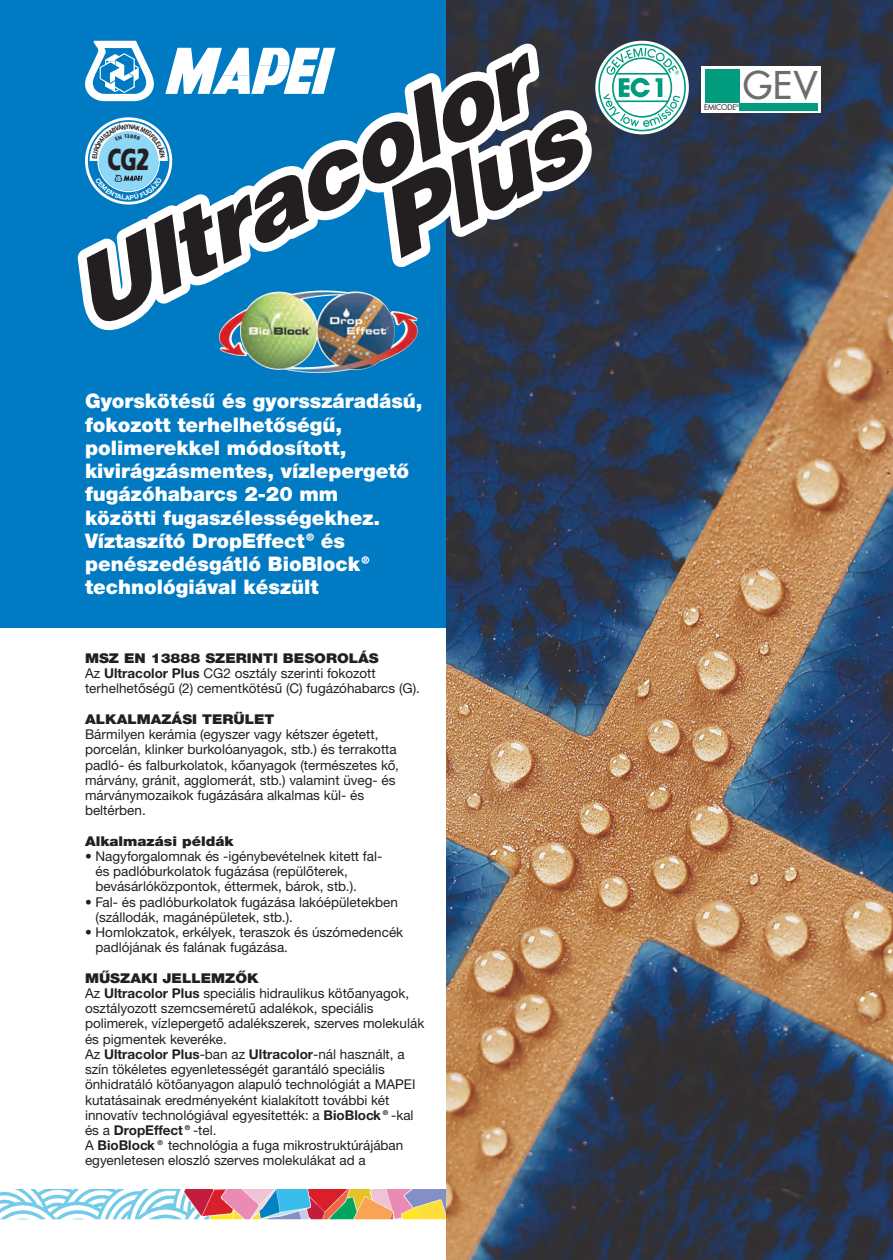
<style>
.page{position:relative;width:893px;height:1260px;background:#fff}
.page>*{position:absolute;margin:0;border:0;box-sizing:border-box;transform-origin:0 0}
.t1{font:italic 900 94.2px/75.3px "Helvetica";color:#fff;text-align:right}
.t2{font:37.2px "Futura";color:#6c6d70}
.t3{font:700 31.5px "Itc Eras";color:#231f20;scale:.66 1}
.t4{font:900 20.1px/23.2px "Helvetica Neue CE";color:#fff}
.t5{font:13.5px/15.1px "Helvetica Neue CE";color:#231f20}
.t6{font:900 13.5px "Helvetica Neue CE";color:#231f20;scale:1.1 1}
.t7{font:7.5px "Futura";letter-spacing:-.03em;color:#231f20}
.t8{font:3.6px "Futura";color:#231f20}
.s1{font-weight:900}
.s2{font-weight:700}
</style>
<div class="page">
<img style="left:0;top:1189px;width:446px;height:30px">
<div style="left:0;top:0;width:446px;height:628px;background:#007ac2"></div>
<svg style="left:85px;top:41px;width:69px;height:60px"></svg>
<svg style="left:165px;top:48px;width:170px;height:46px"></svg>
<img style="left:446px;top:0;width:447px;height:1259px">
<svg style="left:85px;top:117px;width:87px;height:87px"></svg>
<img style="left:404px;top:321px;width:14px;height:29px">
<svg style="left:595px;top:41px;width:94px;height:93px"></svg>
<svg style="left:598px;top:44px;width:88px;height:87px"></svg>
<div style="left:702px;top:66px;width:119px;height:47px;background:#fff"></div>
<div style="left:705px;top:69px;width:35px;height:34px;background:#009c7d"></div>
<div style="left:740px;top:103px;width:78px;height:7px;background:#009c7d"></div>
<svg style="left:88px;top:120px;width:81px;height:82px"></svg>
<h1 class="t1" style="left:61px;top:276px;width:521px;rotate:-27deg">Ultracolor<br>Plus</h1>
<h3 class="t3" style="left:107px;top:149px;width:66px">CG2</h3>
<p class="t4" style="left:85px;top:391px;width:339px">Gyorskötésű és gyorsszáradású, fokozott terhelhetőségű, polimerekkel módosított, kivirágzásmentes, vízlepergető fugázóhabarcs 2-20 mm<br>közötti fugaszélességekhez.<br>Víztaszító DropEffect® és penészedésgátló BioBlock® technológiával készült</p>
<p class="t5" style="left:85px;top:652px;width:336px"><span class="s1">MSZ EN 13888 SZERINTI BESOROLÁS<br></span>Az <span class="s2">Ultracolor Plus</span> CG2 osztály szerinti fokozott terhelhetőségű (2) cementkötésű (C) fugázóhabarcs (G).</p>
<p class="t6" style="left:85px;top:714px;width:174px">ALKALMAZÁSI TERÜLET</p>
<p class="t5" style="left:85px;top:728px;width:315px">Bármilyen kerámia (egyszer vagy kétszer égetett, porcelán, klinker burkolóanyagok, stb.) és terrakotta padló- és falburkolatok, kőanyagok (természetes kő, márvány, gránit, agglomerát, stb.) valamint üveg- és márványmozaikok fugázására alkalmas kül- és beltérben.</p>
<p class="t6" style="left:85px;top:836px;width:136px">Alkalmazási példák</p>
<p class="t5" style="left:96px;top:850px;width:288px;text-indent:-11px">• Nagyforgalomnak és -igénybevételnek kitett fal&shy;és padlóburkolatok fugázása (repülőterek, bevásárlóközpontok, éttermek, bárok, stb.).</p>
<p class="t5" style="left:96px;top:895px;width:304px;text-indent:-11px">• Fal- és padlóburkolatok fugázása lakóépületekben (szállodák, magánépületek, stb.).</p>
<p class="t5" style="left:96px;top:926px;width:309px;text-indent:-11px">• Homlokzatok, erkélyek, teraszok és úszómedencék padlójának és falának fugázása.</p>
<p class="t5" style="left:85px;top:971px;width:341px"><span class="s1">MŰSZAKI JELLEMZŐK<br></span>Az <span class="s2">Ultracolor Plus</span> speciális hidraulikus kötőanyagok, osztályozott szemcseméretű adalékok, speciális polimerek, vízlepergető adalékszerek, szerves molekulák és pigmentek keveréke.<br>Az <span class="s2">Ultracolor Plus</span>-ban az <span class="s2">Ultracolor</span>-nál használt, a szín tökéletes egyenletességét garantáló speciális önhidratáló kötőanyagon alapuló technológiát a MAPEI kutatásainak eredményeként kialakított további két innovatív technológiával egyesítették: a <span class="s2">BioBlock®</span>-kal és a <span class="s2">DropEffect®</span>-tel.<br>A <span class="s2">BioBlock®</span> technológia a fuga mikrostruktúrájában egyenletesen eloszló szerves molekulákat ad a</p>
<h2 class="t2" style="left:743px;top:67px;width:76px">GEV</h2>
<p class="t7" style="left:704px;top:104px;width:34px">EMICODE</p>
<p class="t8" style="left:736px;top:104px;width:4px">®</p>
</div>
